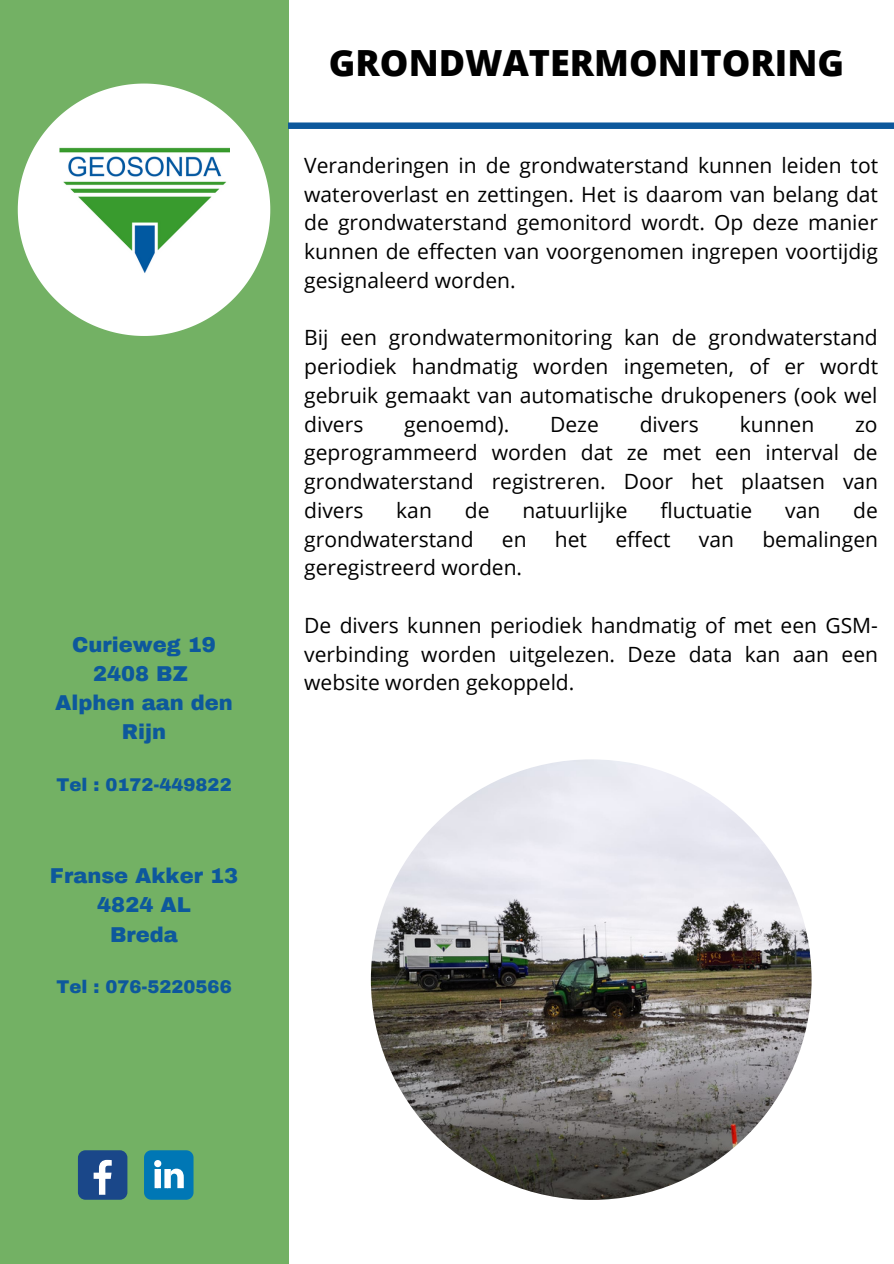
<style>
.page{position:relative;width:894px;height:1264px;background:#fff}
.page>*{position:absolute;margin:0;border:0;box-sizing:border-box;transform-origin:0 0}
.t1{font:800 36px "Open Sans";color:#000}
.t2{font:21px/28.8px "Open Sans";color:#000;text-align:justify}
.t3{font:900 21px/29.2px "Archivo";color:#0d589c;text-align:center}
.t4{font:900 18px "Archivo";color:#0d589c}
</style>
<div class="page">
<div style="left:0;top:0;width:893px;height:1263px;background:linear-gradient(to bottom,#fff,#fdfefd)"></div>
<div style="left:0;top:0;width:288px;height:1263px;background:#73b164"></div>
<svg style="left:288px;top:122px;width:605px;height:7px;background:#1e64a3"></svg>
<div style="left:78px;top:1150px;width:49px;height:49px;background:#1a4789;border-radius:8px"></div>
<svg style="left:94px;top:1159px;width:18px;height:35px"></svg>
<svg style="left:144px;top:1150px;width:49px;height:49px;background:#2f90c0"></svg>
<svg style="left:18px;top:84px;width:252px;height:252px;fill:#fff"></svg>
<img style="left:59px;top:126px;width:170px;height:170px">
<img style="left:371px;top:759px;width:440px;height:440px;border-radius:50%">
<p class="t3" style="left:55px;top:630px;width:179px">Curieweg 19<br>2408 BZ<br>Alphen aan den<br>Rijn</p>
<p class="t4" style="left:56px;top:775px;width:177px">Tel : 0172-449822</p>
<p class="t3" style="left:50px;top:861px;width:189px">Franse Akker 13<br>4824 AL<br>Breda</p>
<p class="t4" style="left:56px;top:977px;width:177px">Tel : 076-5220566</p>
<h1 class="t1" style="left:329px;top:37px;width:516px">GRONDWATERMONITORING</h1>
<p class="t2" style="left:304px;top:150px;width:575px">Veranderingen in de grondwaterstand kunnen leiden tot wateroverlast en zettingen. Het is daarom van belang dat de grondwaterstand gemonitord wordt. Op deze manier kunnen de effecten van voorgenomen ingrepen voortijdig gesignaleerd worden.</p>
<p class="t2" style="left:304px;top:323px;width:575px">Bij een grondwatermonitoring kan de grondwaterstand periodiek handmatig worden ingemeten, of er wordt gebruik gemaakt van automatische drukopeners (ook wel divers</p>
<p class="t2" style="left:404px;top:409px;width:106px">genoemd).</p>
<p class="t2" style="left:550px;top:409px;width:50px">Deze</p>
<p class="t2" style="left:639px;top:409px;width:61px">divers</p>
<p class="t2" style="left:739px;top:409px;width:76px">kunnen</p>
<p class="t2" style="left:304px;top:409px;width:575px;text-indent:550px">zo geprogrammeerd worden dat ze met een interval de grondwaterstand registreren. Door het plaatsen van divers</p>
<p class="t2" style="left:396px;top:495px;width:37px">kan</p>
<p class="t2" style="left:464px;top:495px;width:26px">de</p>
<p class="t2" style="left:522px;top:495px;width:107px">natuurlijke</p>
<p class="t2" style="left:660px;top:495px;width:93px">fluctuatie</p>
<p class="t2" style="left:785px;top:495px;width:37px">van</p>
<p class="t2" style="left:853px;top:495px;width:26px">de</p>
<p class="t2" style="left:304px;top:524px;width:171px">grondwaterstand</p>
<p class="t2" style="left:502px;top:524px;width:26px">en</p>
<p class="t2" style="left:554px;top:524px;width:34px">het</p>
<p class="t2" style="left:615px;top:524px;width:57px">effect</p>
<p class="t2" style="left:698px;top:524px;width:37px">van</p>
<p class="t2" style="left:762px;top:524px;width:117px">bemalingen</p>
<p class="t2" style="left:304px;top:553px;width:219px">geregistreerd worden.</p>
<p class="t2" style="left:304px;top:610px;width:575px">De divers kunnen periodiek handmatig of met een GSM&shy;verbinding worden uitgelezen. Deze data kan aan een website worden gekoppeld.</p>
</div>
